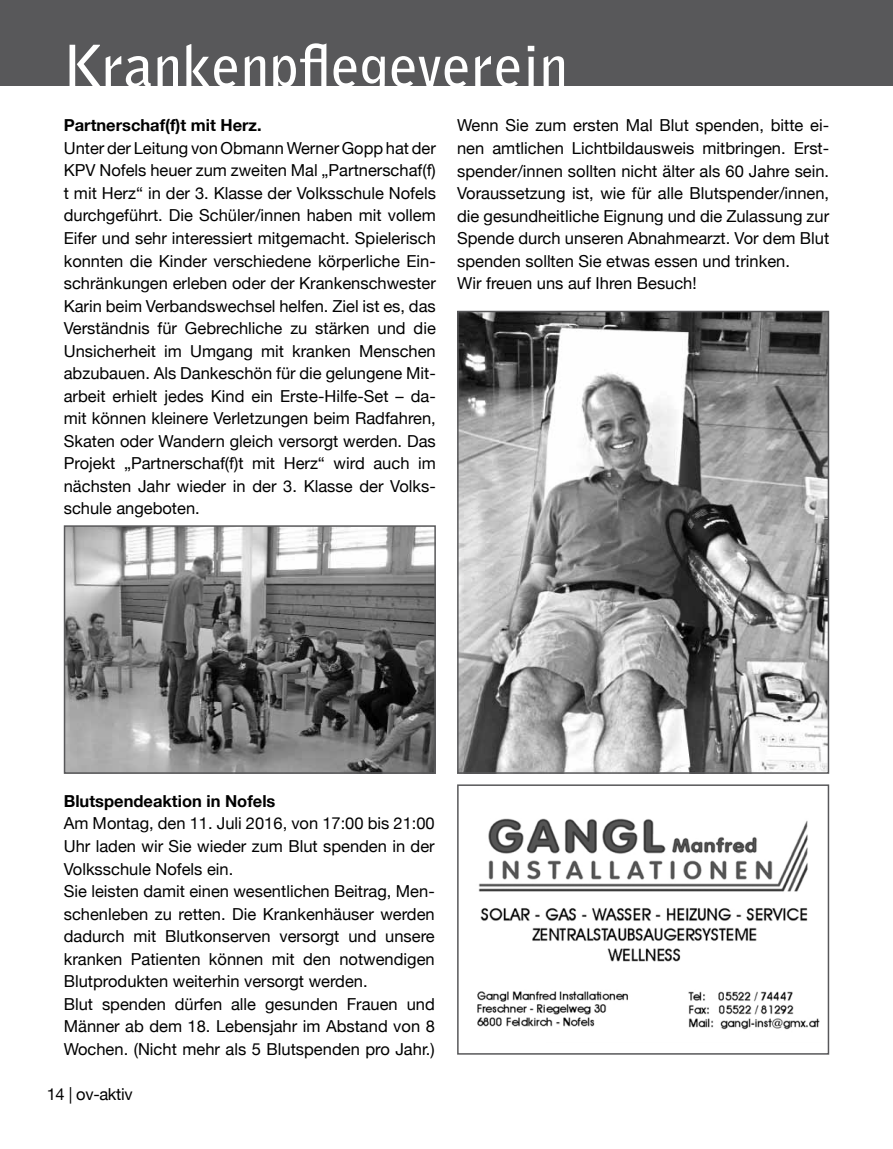
<style>
.page{position:relative;width:893px;height:1149px;background:#fff}
.page>*{position:absolute;margin:0;border:0;box-sizing:border-box;transform-origin:0 0}
.t1{font:700 57px "Bell Gothic Std";letter-spacing:.01em;color:#fff}
.t2{font:16.5px/22.5px "Helvetica Neue";color:#000}
.t3{font:700 16.5px "Helvetica Neue";color:#000}
.t4{font:16.5px "Helvetica Neue";letter-spacing:-.02em;color:#000}
</style>
<div class="page">
<div style="left:0;top:0;width:893px;height:85px;background:#58585a"></div>
<img style="left:67px;top:528px;width:366px;height:242px">
<div style="left:64px;top:525px;width:372px;height:248px;border:2px solid #58585a"></div>
<img style="left:460px;top:314px;width:366px;height:456px">
<div style="left:457px;top:311px;width:372px;height:462px;border:2px solid #58585a"></div>
<img style="left:477px;top:818px;width:343px;height:212px">
<div style="left:457px;top:784px;width:372px;height:270px;border:2px solid #58585a"></div>
<h1 class="t1" style="left:63px;top:31px;width:506px">Krankenpflegeverein</h1>
<p class="t3" style="left:64px;top:115px;width:199px">Partnerschaf(f)t mit Herz.</p>
<p class="t2" style="left:64px;top:136px;width:374px;text-align:justify">Unter der Leitung von Obmann Werner Gopp hat der KPV Nofels heuer zum zweiten Mal „Partnerschaf(f) t mit Herz“ in der 3. Klasse der Volksschule Nofels durchgeführt. Die Schüler/innen haben mit vollem Eifer und sehr interessiert mitgemacht. Spielerisch konnten die Kinder verschiedene körperliche Ein&shy;schränkungen erleben oder der Krankenschwester Karin beim Verbandswechsel helfen. Ziel ist es, das Verständnis für Gebrechliche zu stärken und die Unsicherheit im Umgang mit kranken Menschen abzubauen. Als Dankeschön für die gelungene Mit&shy;arbeit erhielt jedes Kind ein Erste-Hilfe-Set – da&shy;mit können kleinere Verletzungen beim Radfahren, Skaten oder Wandern gleich versorgt werden. Das Projekt „Partnerschaf(f)t mit Herz“ wird auch im nächsten Jahr wieder in der 3. Klasse der Volks&shy;schule angeboten.</p>
<p class="t2" style="left:457px;top:114px;width:374px">Wenn Sie zum ersten Mal Blut spenden, bitte ei&shy;nen amtlichen Lichtbildausweis mitbringen. Erst&shy;spender/innen sollten nicht älter als 60 Jahre sein.<br>Voraussetzung ist, wie für alle Blutspender/innen, die gesundheitliche Eignung und die Zulassung zur Spende durch unseren Abnahmearzt. Vor dem Blut spenden sollten Sie etwas essen und trinken.<br>Wir freuen uns auf Ihren Besuch!</p>
<p class="t3" style="left:64px;top:790px;width:213px">Blutspendeaktion in Nofels</p>
<p class="t2" style="left:64px;top:811px;width:373px">Am Montag, den 11. Juli 2016, von 17:00 bis 21:00<br>Uhr laden wir Sie wieder zum Blut spenden in der Volksschule Nofels ein.<br>Sie leisten damit einen wesentlichen Beitrag, Men&shy;schenleben zu retten. Die Krankenhäuser werden dadurch mit Blutkonserven versorgt und unsere kranken Patienten können mit den notwendigen Blutprodukten weiterhin versorgt werden.<br>Blut spenden dürfen alle gesunden Frauen und Männer ab dem 18. Lebensjahr im Abstand von 8<br>Wochen. (Nicht mehr als 5 Blutspenden pro Jahr.)</p>
<p class="t4" style="left:47px;top:1083px;width:87px">14 | ov-aktiv</p>
</div>
